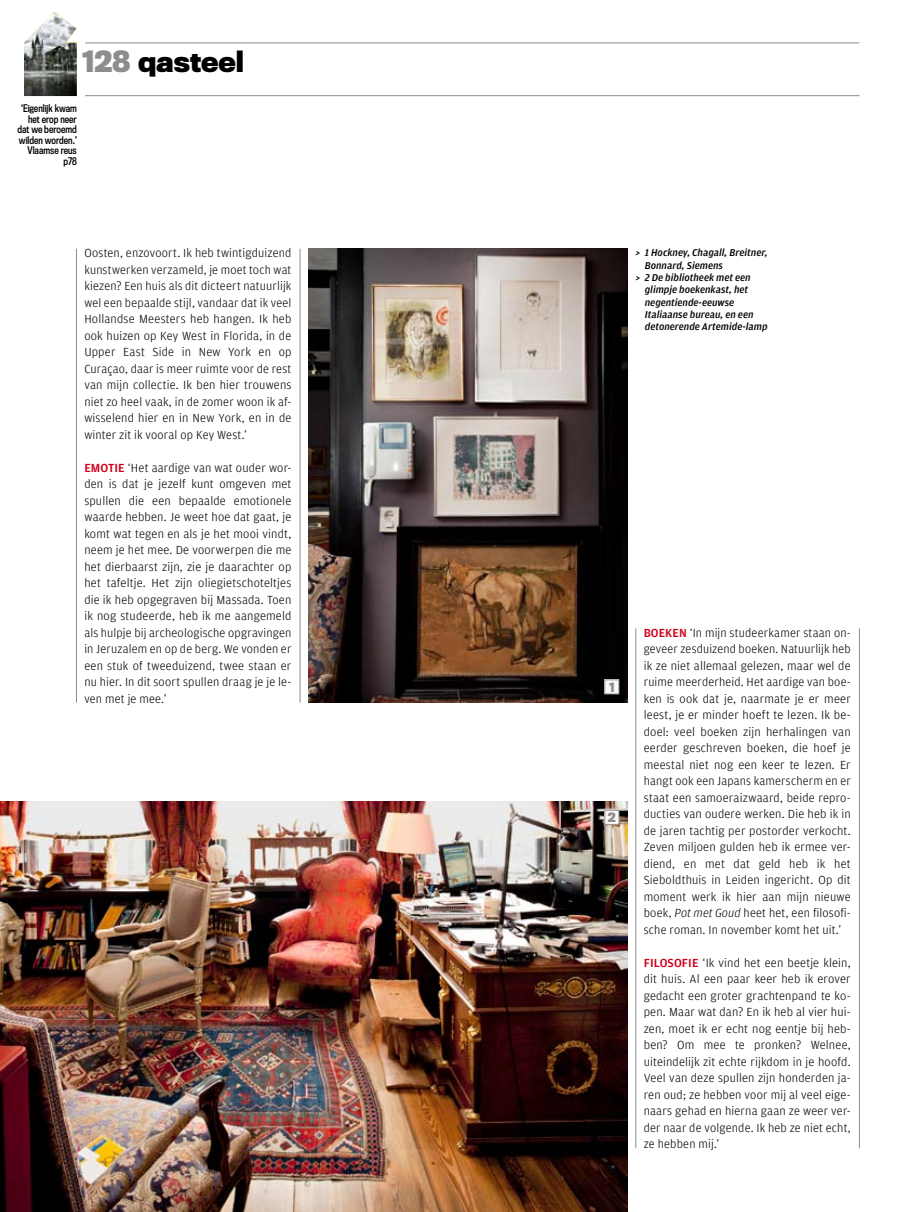
<style>
.page{position:relative;width:915px;height:1212px;background:#fff}
.page>*{position:absolute;margin:0;border:0;box-sizing:border-box;transform-origin:0 0}
.t1{font:700 27px "Titling Gothic FB Narrow";color:#000}
.t2{font:300 12.45px/16.5px "Amplitude";letter-spacing:.015em;color:#000;text-align:justify}
.t3{font:700 12px "Titling Gothic FB Narrow";color:#8e8c8d}
.t4{font:italic 500 10.5px/12.3px "Amplitude";color:#000}
.t5{font:9.75px/10.5px "Titling Gothic FB Cond Standard";color:#000;text-align:right}
.s1{color:#8e8c8d}
.s2{font-weight:500;color:#cf001c}
.s3{font-style:italic}
</style>
<div class="page">
<hr style="left:85px;top:95px;width:774px;height:1px;background:#8e8c8d">
<hr style="left:85px;top:43px;width:774px;height:1px;background:#8e8c8d">
<img style="left:308px;top:249px;width:319px;height:454px">
<img style="left:0;top:802px;width:627px;height:410px">
<hr style="left:299px;top:249px;width:1px;height:454px;background:#8e8c8d">
<hr style="left:76px;top:249px;width:1px;height:454px;background:#8e8c8d">
<hr style="left:858px;top:628px;width:1px;height:520px;background:#8e8c8d">
<hr style="left:635px;top:628px;width:1px;height:520px;background:#8e8c8d">
<div style="left:604px;top:810px;width:14px;height:14px;background:#faf8f8"></div>
<div style="left:604px;top:810px;width:15px;height:15px;border:1px solid #8e8c8d"></div>
<div style="left:604px;top:680px;width:14px;height:14px;background:#faf8f8"></div>
<div style="left:604px;top:679px;width:15px;height:15px;border:1px solid #8e8c8d"></div>
<img style="left:24px;top:12px;width:53px;height:84px">
<h1 class="t1" style="left:82px;top:46px;width:163px"><span class="s1">128</span> qasteel</h1>
<p class="t5" style="left:18px;top:103px;width:61px">‘Eigenlijk kwam het erop neer dat we beroemd wilden worden.’<br>Vlaamse reus p78</p>
<p class="t2" style="left:84px;top:245px;width:208px">Oosten, enzovoort. Ik heb twintigduizend kunstwerken verzameld, je moet toch wat kiezen? Een huis als dit dicteert natuurlijk wel een bepaalde stijl, vandaar dat ik veel Hollandse Meesters heb hangen. Ik heb ook huizen op Key West in Florida, in de Upper East Side in New York en op Curaçao, daar is meer ruimte voor de rest van mijn collectie. Ik ben hier trouwens niet zo heel vaak, in de zomer woon ik af&shy;wisselend hier en in New York, en in de winter zit ik vooral op Key West.’</p>
<p class="t2" style="left:84px;top:459px;width:208px"><span class="s2">EMOTIE</span> ‘Het aardige van wat ouder wor&shy;den is dat je jezelf kunt omgeven met spullen die een bepaalde emotionele waarde hebben. Je weet hoe dat gaat, je komt wat tegen en als je het mooi vindt, neem je het mee. De voorwerpen die me het dierbaarst zijn, zie je daarachter op het tafeltje. Het zijn oliegietschoteltjes die ik heb opgegraven bij Massada. Toen ik nog studeerde, heb ik me aangemeld als hulpje bij archeologische opgravingen in Jeruzalem en op de berg. We vonden er een stuk of tweeduizend, twee staan er nu hier. In dit soort spullen draag je je le&shy;ven met je mee.’</p>
<p class="t4" style="left:644px;top:247px;width:124px">1 Hockney, Chagall, Breitner,<br>Bonnard, Siemens<br>2 De bibliotheek met een glimpje boekenkast, het negentiende-eeuwse<br>Italiaanse bureau, en een detonerende Artemide-lamp</p>
<p class="t4" style="left:635px;top:247px;width:6px">&gt;</p>
<p class="t4" style="left:635px;top:272px;width:6px">&gt;</p>
<p class="t3" style="left:609px;top:680px;width:7px">1</p>
<p class="t3" style="left:607px;top:811px;width:9px">2</p>
<p class="t2" style="left:643px;top:624px;width:208px"><span class="s2">BOEKEN</span> ‘In mijn studeerkamer staan on&shy;geveer zesduizend boeken. Natuurlijk heb ik ze niet allemaal gelezen, maar wel de ruime meerderheid. Het aardige van boe&shy;ken is ook dat je, naarmate je er meer leest, je er minder hoeft te lezen. Ik be&shy;doel: veel boeken zijn herhalingen van eerder geschreven boeken, die hoef je meestal niet nog een keer te lezen. Er hangt ook een Japans kamerscherm en er staat een samoeraizwaard, beide repro&shy;ducties van oudere werken. Die heb ik in de jaren tachtig per postorder verkocht.<br>Zeven miljoen gulden heb ik ermee ver&shy;diend, en met dat geld heb ik het Sieboldthuis in Leiden ingericht. Op dit moment werk ik hier aan mijn nieuwe boek, <span class="s3">Pot met Goud</span> heet het, een filosofi&shy;sche roman. In november komt het uit.’</p>
<p class="t2" style="left:643px;top:954px;width:208px"><span class="s2">FILOSOFIE</span> ‘Ik vind het een beetje klein, dit huis. Al een paar keer heb ik erover gedacht een groter grachtenpand te ko&shy;pen. Maar wat dan? En ik heb al vier hui&shy;zen, moet ik er echt nog eentje bij heb&shy;ben? Om mee te pronken? Welnee, uiteindelijk zit echte rijkdom in je hoofd.<br>Veel van deze spullen zijn honderden ja&shy;ren oud; ze hebben voor mij al veel eige&shy;naars gehad en hierna gaan ze weer ver&shy;der naar de volgende. Ik heb ze niet echt, ze hebben mij.’</p>
</div>
